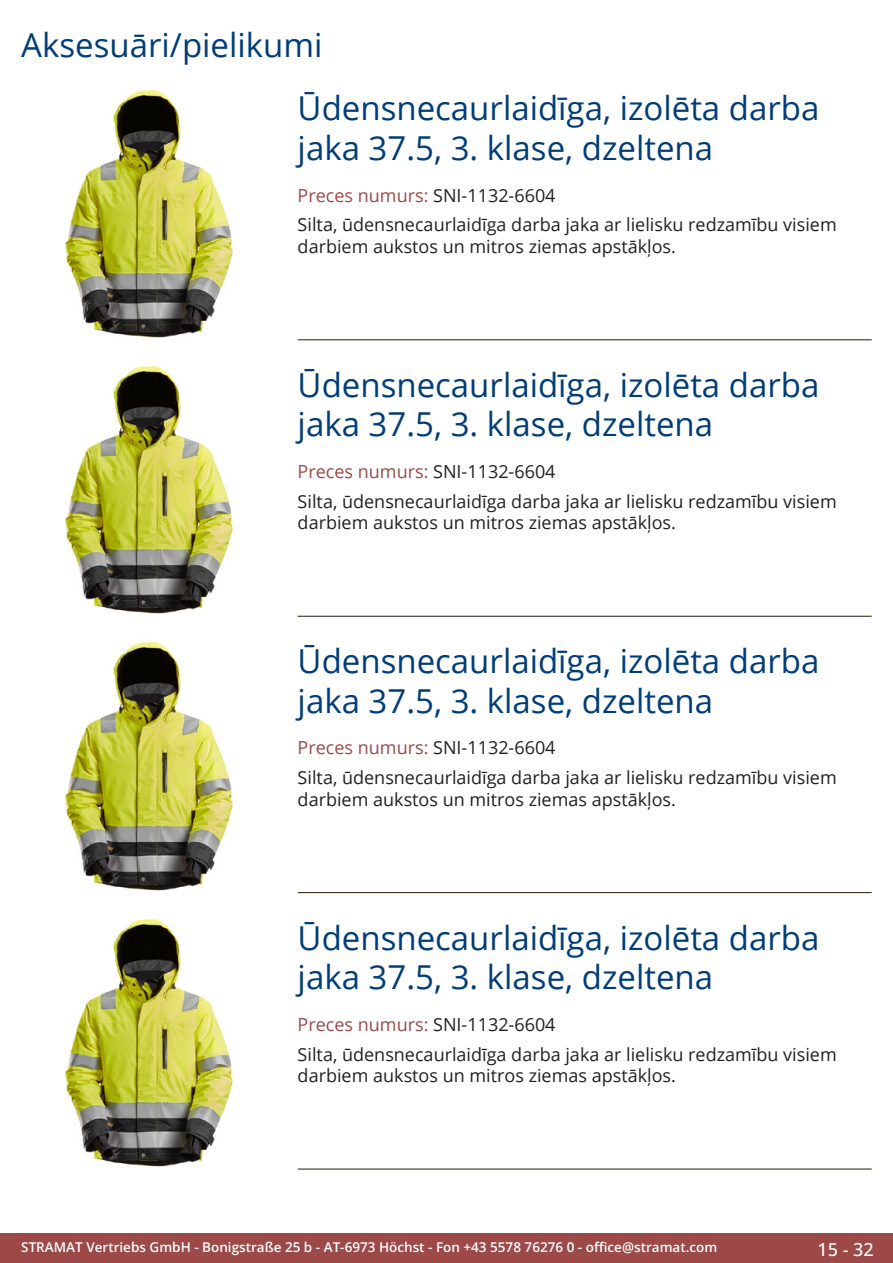
<style>
.page{position:relative;width:893px;height:1263px;background:#fff}
.page>*{position:absolute;margin:0;border:0;box-sizing:border-box;transform-origin:0 0}
.Produkttitel{font:33px/39.6px "Open Sans";color:#003d78}
.RastTitel{font:33px "Open Sans";color:#003d78}
.Beschreibung_Text{font:18px/21.6px "Open Sans";color:#231f20}
.TechDaten_Überschrif{font:18px "Open Sans";color:#9c4948}
.t1{font:500 18px "Open Sans";color:#fff}
.t2{font:600 13.5px "Open Sans";color:#fff}
.s1{color:#231f20}
</style>
<div class="page">
<div style="left:0;top:1233px;width:893px;height:30px;background:#9c4948"></div>
<hr style="left:298px;top:340px;width:574px;height:1px;background:#201d08">
<hr style="left:298px;top:616px;width:574px;height:1px;background:#201d08">
<hr style="left:298px;top:892px;width:574px;height:1px;background:#201d08">
<hr style="left:298px;top:1169px;width:574px;height:1px;background:#201d08">
<img style="left:65px;top:89px;width:168px;height:249px">
<img style="left:65px;top:365px;width:168px;height:249px">
<img style="left:65px;top:641px;width:168px;height:250px">
<img style="left:65px;top:918px;width:168px;height:249px">
<p class="RastTitel" style="left:21px;top:22px;width:303px">Aksesuāri/pielikumi</p>
<p class="Produkttitel" style="left:298px;top:88px;width:523px">Ūdensnecaurlaidīga, izolēta darba jaka 37.5, 3. klase, dzeltena</p>
<p class="TechDaten_Überschrif" style="left:298px;top:183px;width:259px">Preces numurs: <span class="s1">SNI-1132-6604</span></p>
<p class="Beschreibung_Text" style="left:298px;top:214px;width:541px">Silta, ūdensnecaurlaidīga darba jaka ar lielisku redzamību visiem darbiem aukstos un mitros ziemas apstākļos.</p>
<p class="Produkttitel" style="left:298px;top:364px;width:523px">Ūdensnecaurlaidīga, izolēta darba jaka 37.5, 3. klase, dzeltena</p>
<p class="TechDaten_Überschrif" style="left:298px;top:459px;width:259px">Preces numurs: <span class="s1">SNI-1132-6604</span></p>
<p class="Beschreibung_Text" style="left:298px;top:490px;width:541px">Silta, ūdensnecaurlaidīga darba jaka ar lielisku redzamību visiem darbiem aukstos un mitros ziemas apstākļos.</p>
<p class="Produkttitel" style="left:298px;top:640px;width:523px">Ūdensnecaurlaidīga, izolēta darba jaka 37.5, 3. klase, dzeltena</p>
<p class="TechDaten_Überschrif" style="left:298px;top:735px;width:259px">Preces numurs: <span class="s1">SNI-1132-6604</span></p>
<p class="Beschreibung_Text" style="left:298px;top:766px;width:541px">Silta, ūdensnecaurlaidīga darba jaka ar lielisku redzamību visiem darbiem aukstos un mitros ziemas apstākļos.</p>
<p class="Produkttitel" style="left:298px;top:917px;width:523px">Ūdensnecaurlaidīga, izolēta darba jaka 37.5, 3. klase, dzeltena</p>
<p class="TechDaten_Überschrif" style="left:298px;top:1012px;width:259px">Preces numurs: <span class="s1">SNI-1132-6604</span></p>
<p class="Beschreibung_Text" style="left:298px;top:1043px;width:541px">Silta, ūdensnecaurlaidīga darba jaka ar lielisku redzamību visiem darbiem aukstos un mitros ziemas apstākļos.</p>
<p class="t2" style="left:21px;top:1238px;width:698px">STRAMAT Vertriebs GmbH - Bonigstraße 25 b - AT-6973 Höchst - Fon +43 5578 76276 0 - office@stramat.com</p>
<p class="t1" style="left:817px;top:1237px;width:58px">15 - 32</p>
</div>
